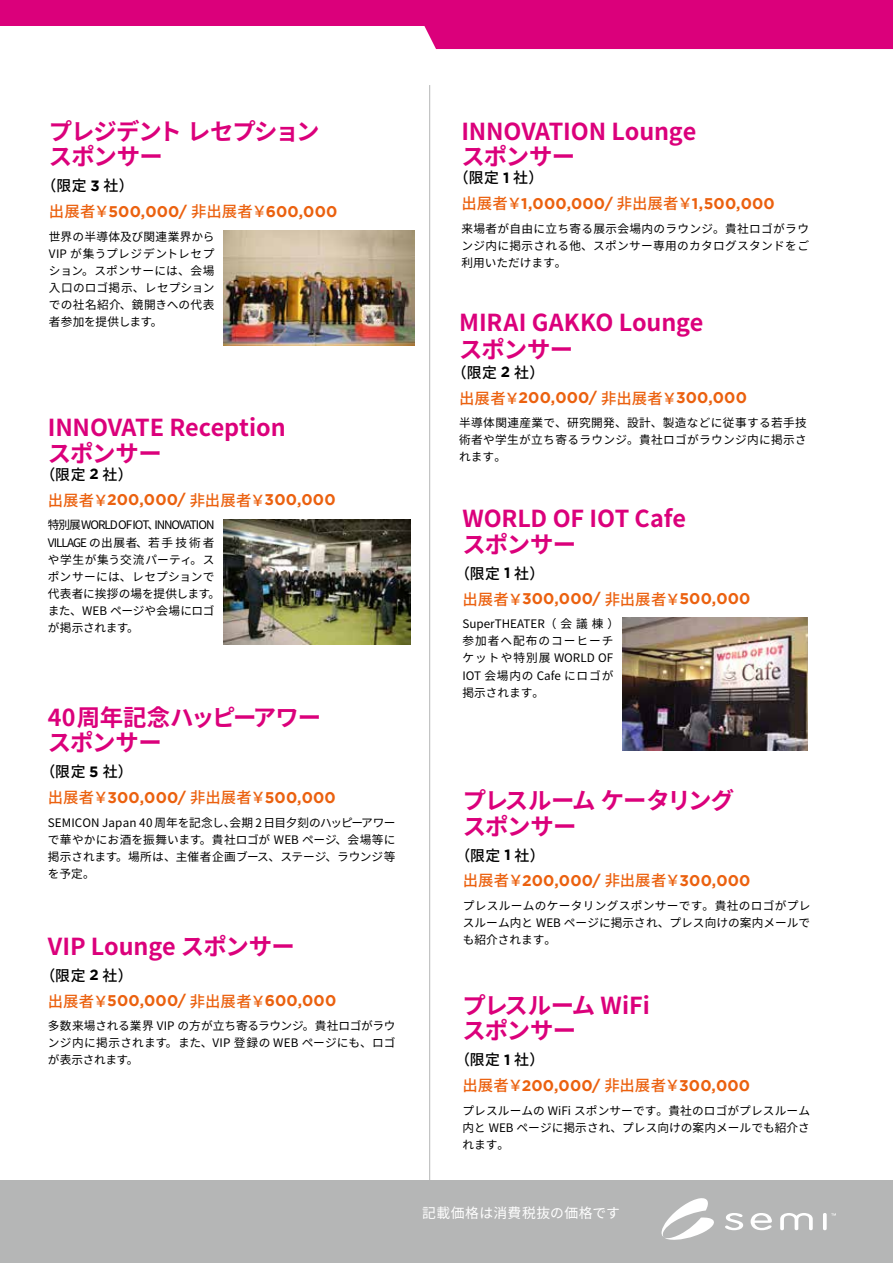
<style>
.page{position:relative;width:893px;height:1263px;background:#fff}
.page>*{position:absolute;margin:0;border:0;box-sizing:border-box;transform-origin:0 0}
.t1{font:700 23.4px/25.5px "Noto Sans CJ Kjp";letter-spacing:-.01em;color:#db007b}
.t2{font:700 23.4px/25.5px "Noto Sans CJ Kjp";letter-spacing:-.05em;color:#db007b}
.t3{font:700 23.4px/25.5px "Noto Sans CJ Kjp";letter-spacing:-.045em;color:#db007b}
.t4{font:700 15.45px "Gotham";letter-spacing:.01em;color:#eb610f}
.t5{font:500 14.85px "Noto Sans CJ Kjp";letter-spacing:.03em;color:#000}
.t6{font:13.8px "Noto Sans CJ Kjp";letter-spacing:.035em;color:#fff}
.t7{font:11.7px/17px "Noto Sans CJ Kjp";letter-spacing:.01em;color:#000;text-align:justify}
.t8{font:11.7px/17px "Noto Sans CJ Kjp";letter-spacing:-.015em;color:#000}
.s1{font-family:"Gotham";font-weight:700}
.s2{font-family:"Noto Sans CJ Kjp";font-weight:500}
</style>
<div class="page">
<div style="left:0;top:1180px;width:893px;height:83px;background:#b5b6b6"></div>
<svg style="left:662px;top:1198px;width:52px;height:42px"></svg>
<svg style="left:725px;top:1213px;width:18px;height:17px"></svg>
<svg style="left:751px;top:1213px;width:21px;height:17px"></svg>
<svg style="left:823px;top:1213px;width:4px;height:17px"></svg>
<svg style="left:780px;top:1213px;width:33px;height:17px"></svg>
<svg style="left:831px;top:1213px;width:5px;height:3px"></svg>
<div style="left:0;top:0;width:893px;height:26px;background:#db007b"></div>
<div style="left:424px;top:26px;width:469px;height:23px;background:#db007b"></div>
<hr style="left:429px;top:85px;width:1px;height:1109px;background:#b5b6b6">
<img style="left:223px;top:231px;width:191px;height:114px">
<img style="left:622px;top:618px;width:186px;height:132px">
<img style="left:223px;top:520px;width:187px;height:124px">
<h1 class="t2" style="left:49px;top:119px;width:272px">プレジデント レセプションスポンサー</h1>
<p class="t5" style="left:42px;top:177px;width:94px">（限定 <span class="s1">3</span> 社）</p>
<h2 class="t4" style="left:49px;top:202px;width:290px"><span class="s2">出展者￥</span>500,000/ <span class="s2">非出展者￥</span>600,000</h2>
<p class="t7" style="left:49px;top:228px;width:167px">世界の半導体及び関連業界からVIP が集うプレジデントレセプション。スポンサーには、会場入口のロゴ掲示、レセプションでの社名紹介、鏡開きへの代表者参加を提供します。</p>
<h1 class="t1" style="left:48px;top:415px;width:239px">INNOVATE Receptionスポンサー</h1>
<p class="t5" style="left:40px;top:466px;width:94px">（限定 <span class="s1">2</span> 社）</p>
<h2 class="t4" style="left:48px;top:491px;width:289px"><span class="s2">出展者￥</span>200,000/ <span class="s2">非出展者￥</span>300,000</h2>
<p class="t8" style="left:48px;top:517px;width:174px">特別展 WORLD OF IOT、INNOVATION<br>VILLAGE の出展者、若手技術者や学生が集う交流パーティ。スポンサーには、レセプションで代表者に挨拶の場を提供します。また、WEB ページや会場にロゴが掲示されます。</p>
<h1 class="t1" style="left:48px;top:705px;width:275px">40周年記念ハッピーアワースポンサー</h1>
<p class="t5" style="left:40px;top:763px;width:94px">（限定 <span class="s1">5</span> 社）</p>
<h2 class="t4" style="left:48px;top:788px;width:289px"><span class="s2">出展者￥</span>300,000/ <span class="s2">非出展者￥</span>500,000</h2>
<p class="t7" style="left:48px;top:814px;width:349px">SEMICON Japan 40 周年を記念し、会期 2 日目夕刻のハッピーアワーで華やかにお酒を振舞います。貴社ロゴが WEB ページ、会場等に掲示されます。場所は、主催者企画ブース、ステージ、ラウンジ等を予定。</p>
<h1 class="t1" style="left:48px;top:934px;width:249px">VIP Lounge スポンサー</h1>
<p class="t5" style="left:40px;top:967px;width:94px">（限定 <span class="s1">2</span> 社）</p>
<h2 class="t4" style="left:48px;top:992px;width:290px"><span class="s2">出展者￥</span>500,000/ <span class="s2">非出展者￥</span>600,000</h2>
<p class="t7" style="left:48px;top:1018px;width:349px">多数来場される業界 VIP の方が立ち寄るラウンジ。貴社ロゴがラウンジ内に掲示されます。また、VIP 登録の WEB ページにも、ロゴが表示されます。</p>
<h1 class="t1" style="left:461px;top:119px;width:236px">INNOVATION Loungeスポンサー</h1>
<p class="t5" style="left:454px;top:169px;width:91px">（限定 <span class="s1">1</span> 社）</p>
<h2 class="t4" style="left:461px;top:194px;width:315px"><span class="s2">出展者￥</span>1,000,000/ <span class="s2">非出展者￥</span>1,500,000</h2>
<p class="t7" style="left:461px;top:220px;width:349px">来場者が自由に立ち寄る展示会場内のラウンジ。貴社ロゴがラウンジ内に掲示される他、スポンサー専用のカタログスタンドをご利用いただけます。</p>
<h1 class="t1" style="left:459px;top:309px;width:246px;line-height:27.2px">MIRAI GAKKO Loungeスポンサー</h1>
<p class="t5" style="left:452px;top:364px;width:94px">（限定 <span class="s1">2</span> 社）</p>
<h2 class="t4" style="left:459px;top:389px;width:289px"><span class="s2">出展者￥</span>200,000/ <span class="s2">非出展者￥</span>300,000</h2>
<p class="t7" style="left:459px;top:415px;width:349px">半導体関連産業で、研究開発、設計、製造などに従事する若手技術者や学生が立ち寄るラウンジ。貴社ロゴがラウンジ内に掲示されます。</p>
<h1 class="t1" style="left:462px;top:506px;width:225px">WORLD OF IOT Cafeスポンサー</h1>
<p class="t5" style="left:455px;top:565px;width:91px">（限定 <span class="s1">1</span> 社）</p>
<h2 class="t4" style="left:462px;top:590px;width:289px"><span class="s2">出展者￥</span>300,000/ <span class="s2">非出展者￥</span>500,000</h2>
<p class="t7" style="left:462px;top:616px;width:158px;text-align:left">SuperTHEATER（会議棟）参加者へ配布のコーヒーチケットや特別展 WORLD OF<br>IOT 会場内の Cafe にロゴが掲示されます。</p>
<h1 class="t3" style="left:463px;top:788px;width:273px">プレスルーム ケータリングスポンサー</h1>
<p class="t5" style="left:455px;top:847px;width:91px">（限定 <span class="s1">1</span> 社）</p>
<h2 class="t4" style="left:463px;top:872px;width:289px"><span class="s2">出展者￥</span>200,000/ <span class="s2">非出展者￥</span>300,000</h2>
<p class="t7" style="left:463px;top:898px;width:349px">プレスルームのケータリングスポンサーです。貴社のロゴがプレスルーム内と WEB ページに掲示され、プレス向けの案内メールでも紹介されます。</p>
<h1 class="t1" style="left:462px;top:993px;width:189px">プレスルーム WiFiスポンサー</h1>
<p class="t5" style="left:455px;top:1051px;width:91px">（限定 <span class="s1">1</span> 社）</p>
<h2 class="t4" style="left:462px;top:1076px;width:289px"><span class="s2">出展者￥</span>200,000/ <span class="s2">非出展者￥</span>300,000</h2>
<p class="t7" style="left:462px;top:1102px;width:349px">プレスルームの WiFi スポンサーです。貴社のロゴがプレスルーム内と WEB ページに掲示され、プレス向けの案内メールでも紹介されます。</p>
<p class="t6" style="left:422px;top:1205px;width:199px">記載価格は消費税抜の価格です</p>
</div>
